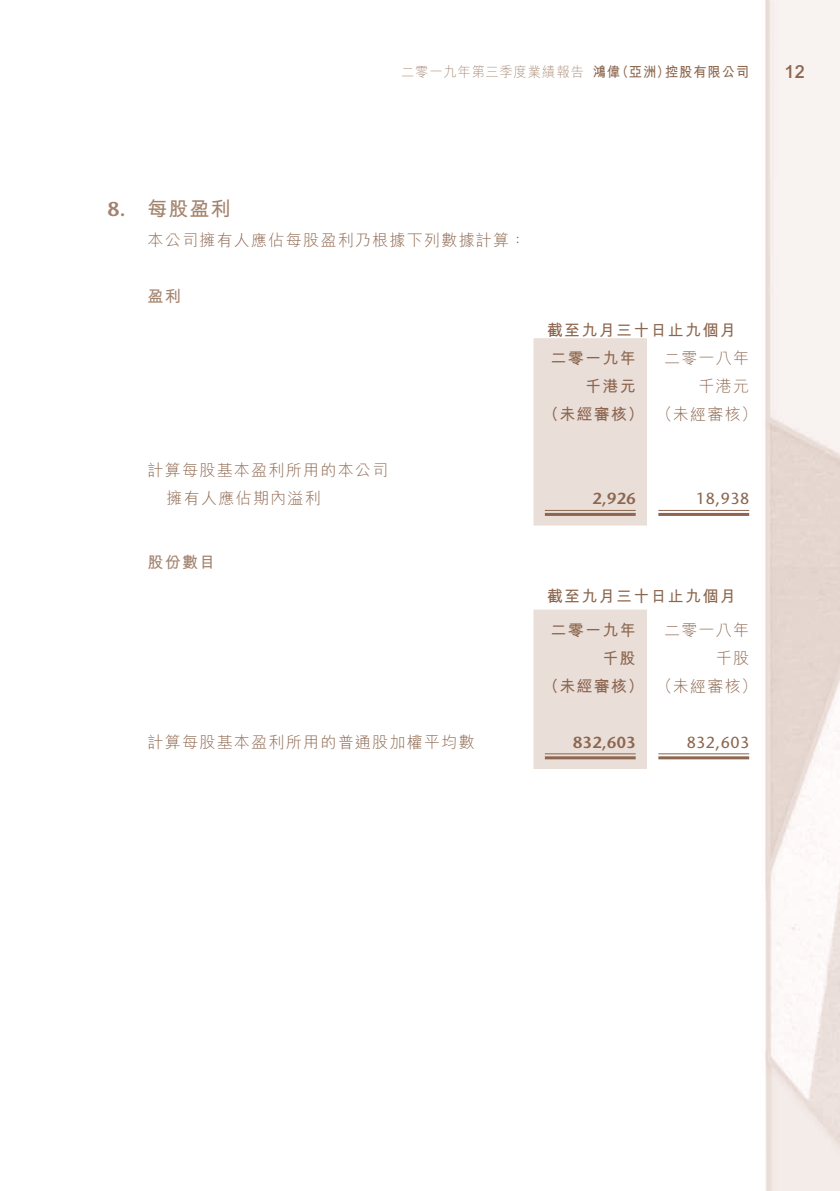
<style>
.page{position:relative;width:840px;height:1191px;background:#fff}
.page>*{position:absolute;margin:0;border:0;box-sizing:border-box;transform-origin:0 0}
.t1{font:700 20px "M Hei HK";color:#a3836e}
.t2{font:600 20px "Stone Sans Std";color:#a3836e}
.t3{font:500 18px "Arial MT Std";color:#8c664e}
.t4{font:300 16px "M Hei HK";letter-spacing:.08em;color:#8c664e}
.t5{font:700 16px/28px "M Hei HK";letter-spacing:.08em;color:#8c664e}
.t6{font:500 16px "Stone Sans Std";letter-spacing:.03em;color:#8c664e}
.t7{font:600 16px "Stone Sans Std";letter-spacing:.03em;color:#8c664e}
.t8{font:700 16px "M Hei HK";letter-spacing:.08em;color:#a3836e}
.t9{font:300 14px "M Hei HK";letter-spacing:.065em;color:#af927f;scale:.95 1}
.t10{font:700 14px "M Hei HK";letter-spacing:.065em;color:#8c664e;scale:.95 1}
.s1{font-weight:300}
</style>
<div class="page">
<img style="left:533px;top:0;width:306px;height:1191px">
<div style="left:533px;top:338px;width:113px;height:187px;background:#eaded9"></div>
<hr style="left:544px;top:510px;width:91px;height:1px;background:#8c664e">
<hr style="left:544px;top:513px;width:91px;height:3px;background:#8c664e">
<hr style="left:658px;top:510px;width:90px;height:1px;background:#8c664e">
<hr style="left:658px;top:513px;width:90px;height:3px;background:#8c664e">
<div style="left:533px;top:609px;width:113px;height:160px;background:#eaded9"></div>
<hr style="left:544px;top:753px;width:91px;height:1px;background:#8c664e">
<hr style="left:544px;top:756px;width:91px;height:3px;background:#8c664e">
<hr style="left:658px;top:753px;width:90px;height:1px;background:#8c664e">
<hr style="left:658px;top:756px;width:90px;height:3px;background:#8c664e">
<p class="t9" style="left:401px;top:62px;width:194px">二零一九年第三季度業績報告</p>
<p class="t10" style="left:592px;top:62px;width:30px">鴻偉</p>
<p class="t10" style="left:664px;top:62px;width:90px">控股有限公司</p>
<p class="t10" style="left:615px;top:62px;width:59px">（亞洲）</p>
<p class="t3" style="left:784px;top:61px;width:22px">12</p>
<p class="t2" style="left:108px;top:197px;width:19px">8.</p>
<p class="t1" style="left:147px;top:194px;width:84px">每股盈利</p>
<p class="t4" style="left:147px;top:229px;width:379px">本公司擁有人應佔每股盈利乃根據下列數據計算：</p>
<p class="t8" style="left:147px;top:285px;width:35px">盈利</p>
<p class="t4" style="left:147px;top:459px;width:242px">計算每股基本盈利所用的本公司</p>
<p class="t4" style="left:166px;top:487px;width:156px">擁有人應佔期內溢利</p>
<p class="t8" style="left:147px;top:550px;width:69px">股份數目</p>
<p class="t4" style="left:147px;top:730px;width:328px">計算每股基本盈利所用的普通股加權平均數</p>
<p class="t5" style="left:546px;top:315px;width:190px">截至九月三十日止九個月</p>
<p class="t4" style="left:663px;top:347px;width:87px">二零一八年</p>
<p class="t5" style="left:550px;top:343px;width:87px">二零一九年</p>
<p class="t4" style="left:698px;top:375px;width:52px">千港元</p>
<p class="t5" style="left:542px;top:371px;width:216px;text-indent:42px">千港元<br>（未經審核） <span class="s1">（未經審核(</span></p>
<p class="t7" style="left:592px;top:489px;width:45px">2,926</p>
<p class="t6" style="left:696px;top:489px;width:54px">18,938</p>
<p class="t5" style="left:546px;top:580px;width:190px">截至九月三十日止九個月</p>
<p class="t4" style="left:663px;top:618px;width:87px">二零一八年</p>
<p class="t5" style="left:550px;top:614px;width:87px">二零一九年</p>
<p class="t4" style="left:715px;top:646px;width:35px">千股</p>
<p class="t5" style="left:542px;top:642px;width:216px;text-indent:59px">千股<br>（未經審核） <span class="s1">（未經審核(</span></p>
<p class="t7" style="left:573px;top:732px;width:64px">832,603</p>
<p class="t6" style="left:686px;top:732px;width:64px">832,603</p>
</div>
